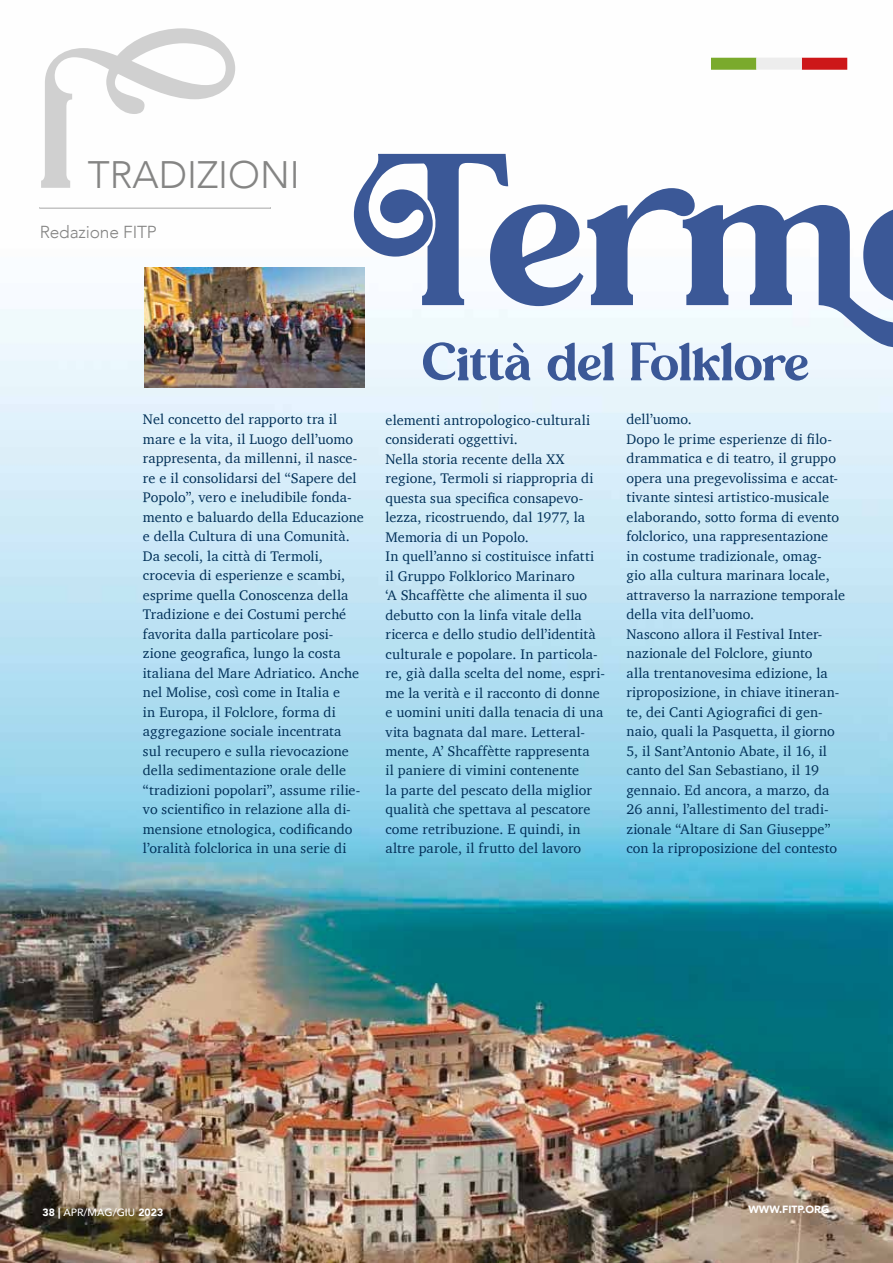
<style>
.page{position:relative;width:893px;height:1263px;background:#fff}
.page>*{position:absolute;margin:0;border:0;box-sizing:border-box;transform-origin:0 0}
.t1{font:259.35px "Requila";color:#3b5897}
.t2{font:64.8px "Requila";color:#3b5897}
.t3{font:300 38.25px "Avenir";color:#858584}
.t4{font:300 17.4px "Avenir";letter-spacing:-.01em;color:#858584}
.t5{font:14.25px/19.5px "Charter";letter-spacing:.01em;color:#002f57}
.t6{font:500 10.5px "Avenir";color:#fff}
.t7{font:900 10.5px "Avenir";color:#fff}
.s1{font-weight:900}
</style>
<div class="page">
<img style="left:0;top:57px;width:893px;height:1206px">
<img style="left:145px;top:268px;width:219px;height:119px">
<svg style="left:41px;top:28px;width:194px;height:160px"></svg>
<div style="left:711px;top:58px;width:45px;height:12px;background:#7aaa2c"></div>
<div style="left:802px;top:58px;width:45px;height:12px;background:#cd1719"></div>
<div style="left:756px;top:58px;width:46px;height:12px;background:#ededed"></div>
<hr style="left:40px;top:207px;width:231px;height:2px;background:#fff">
<h1 class="t1" style="left:349px;top:75px;width:513px">Term</h1>
<h3 class="t3" style="left:88px;top:152px;width:213px">TRADIZIONI</h3>
<p class="t4" style="left:40px;top:222px;width:119px">Redazione FITP</p>
<h2 class="t2" style="left:422px;top:323px;width:389px">Città del Folklore</h2>
<p class="t5" style="left:386px;top:410px;width:221px">elementi antropologico-culturali considerati oggettivi.<br>Nella storia recente della XX regione, Termoli si riappropria di questa sua specifica consapevo&shy;lezza, ricostruendo, dal 1977, la Memoria di un Popolo.<br>In quell’anno si costituisce infatti il Gruppo Folklorico Marinaro<br>‘A Shcaffètte che alimenta il suo debutto con la linfa vitale della ricerca e dello studio dell’identità culturale e popolare. In particola&shy;re, già dalla scelta del nome, espri&shy;me la verità e il racconto di donne e uomini uniti dalla tenacia di una vita bagnata dal mare. Letteral&shy;mente, A’ Shcaffètte rappresenta<br>il paniere di vimini contenente<br>la parte del pescato della miglior qualità che spettava al pescatore come retribuzione. E quindi, in altre parole, il frutto del lavoro</p>
<p class="t5" style="left:626px;top:410px;width:220px">dell’uomo.<br>Dopo le prime esperienze di filo&shy;drammatica e di teatro, il gruppo opera una pregevolissima e accat&shy;tivante sintesi artistico-musicale elaborando, sotto forma di evento folclorico, una rappresentazione<br>in costume tradizionale, omag-<br>gio alla cultura marinara locale, attraverso la narrazione temporale della vita dell’uomo.<br>Nascono allora il Festival Inter&shy;nazionale del Folclore, giunto<br>alla trentanovesima edizione, la riproposizione, in chiave itineran&shy;te, dei Canti Agiografici di gen&shy;naio, quali la Pasquetta, il giorno<br>5, il Sant’Antonio Abate, il 16, il canto del San Sebastiano, il 19 gennaio. Ed ancora, a marzo, da<br>26 anni, l’allestimento del tradi&shy;zionale “Altare di San Giuseppe” con la riproposizione del contesto</p>
<p class="t5" style="left:143px;top:409px;width:222px">Nel concetto del rapporto tra il mare e la vita, il Luogo dell’uomo rappresenta, da millenni, il nasce&shy;re e il consolidarsi del “Sapere del Popolo”, vero e ineludibile fonda&shy;mento e baluardo della Educazione e della Cultura di una Comunità.<br>Da secoli, la città di Termoli, crocevia di esperienze e scambi, esprime quella Conoscenza della Tradizione e dei Costumi perché favorita dalla particolare posi&shy;zione geografica, lungo la costa italiana del Mare Adriatico. Anche nel Molise, così come in Italia e<br>in Europa, il Folclore, forma di aggregazione sociale incentrata<br>sul recupero e sulla rievocazione della sedimentazione orale delle “tradizioni popolari”, assume rilie&shy;vo scientifico in relazione alla di&shy;mensione etnologica, codificando l’oralità folclorica in una serie di</p>
<p class="t6" style="left:43px;top:1203px;width:122px"><span class="s1">38 |</span> APR/MAG/GIU <span class="s1">2023</span></p>
<p class="t7" style="left:748px;top:1200px;width:82px">WWW.FITP.ORG</p>
</div>
